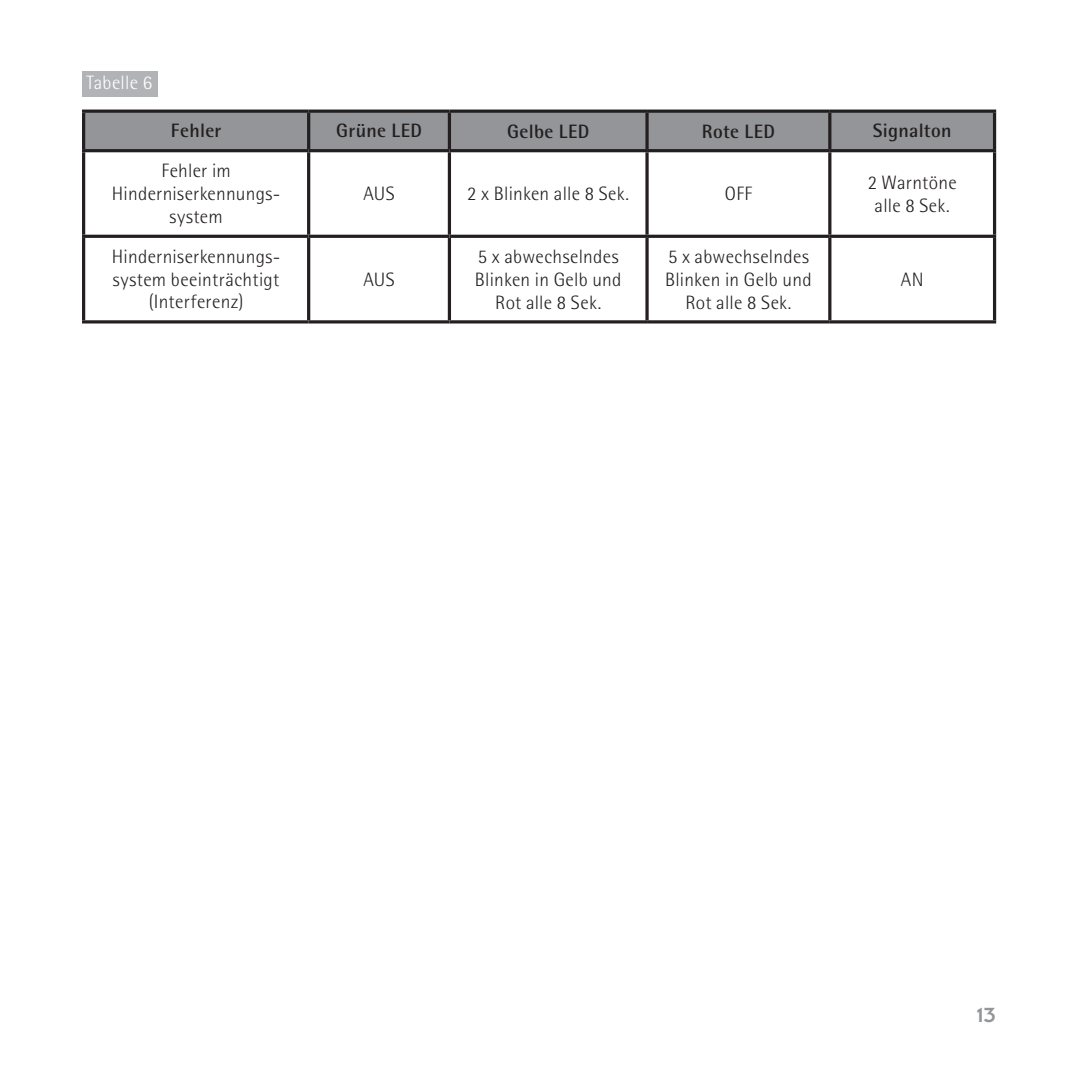
<style>
.page{position:relative;width:1078px;height:1077px;background:#fff}
.page>*{position:absolute;margin:0;border:0;box-sizing:border-box;transform-origin:0 0}
.t1{font:22.4px "Insignia LT Std";color:#939598}
.Bildnumerierung{font:300 19.25px/23.1px "Rotis Semi Sans Std";letter-spacing:.01em;color:#231f20;text-align:center}
.Bildnumerierung-2{font:700 19.25px "Rotis Semi Sans Std";letter-spacing:.02em;color:#231f20}
.Bildnumerierung-3{font:300 19.25px "Rotis Semi Sans Std";letter-spacing:.01em;color:#fff}
</style>
<div class="page">
<div style="left:82px;top:71px;width:75px;height:26px;background:#b2b3b7"></div>
<div style="left:85px;top:113px;width:908px;height:36px;background:#939598"></div>
<svg style="left:82px;top:109px;width:227px;height:4px"></svg>
<hr style="left:82px;top:113px;width:3px;height:36px;background:#231f20">
<svg style="left:309px;top:109px;width:140px;height:4px"></svg>
<hr style="left:307px;top:113px;width:3px;height:36px;background:#231f20">
<svg style="left:449px;top:109px;width:198px;height:4px"></svg>
<hr style="left:448px;top:113px;width:3px;height:36px;background:#231f20">
<svg style="left:647px;top:109px;width:183px;height:4px"></svg>
<svg style="left:645px;top:113px;width:4px;height:36px"></svg>
<svg style="left:830px;top:109px;width:166px;height:4px"></svg>
<hr style="left:828px;top:113px;width:3px;height:36px;background:#231f20">
<hr style="left:993px;top:113px;width:3px;height:36px;background:#231f20">
<hr style="left:82px;top:149px;width:227px;height:3px;background:#231f20">
<hr style="left:82px;top:152px;width:3px;height:83px;background:#231f20">
<hr style="left:309px;top:149px;width:140px;height:3px;background:#231f20">
<hr style="left:307px;top:152px;width:3px;height:83px;background:#231f20">
<hr style="left:449px;top:149px;width:198px;height:3px;background:#231f20">
<hr style="left:448px;top:152px;width:3px;height:83px;background:#231f20">
<hr style="left:647px;top:149px;width:183px;height:3px;background:#231f20">
<svg style="left:645px;top:152px;width:4px;height:83px"></svg>
<hr style="left:830px;top:149px;width:166px;height:3px;background:#231f20">
<hr style="left:828px;top:152px;width:3px;height:83px;background:#231f20">
<hr style="left:993px;top:152px;width:3px;height:83px;background:#231f20">
<hr style="left:82px;top:235px;width:227px;height:3px;background:#231f20">
<hr style="left:82px;top:238px;width:3px;height:82px;background:#231f20">
<hr style="left:309px;top:235px;width:140px;height:3px;background:#231f20">
<hr style="left:307px;top:238px;width:3px;height:82px;background:#231f20">
<hr style="left:449px;top:235px;width:198px;height:3px;background:#231f20">
<hr style="left:448px;top:238px;width:3px;height:82px;background:#231f20">
<hr style="left:647px;top:235px;width:183px;height:3px;background:#231f20">
<svg style="left:645px;top:238px;width:4px;height:82px"></svg>
<hr style="left:830px;top:235px;width:166px;height:3px;background:#231f20">
<hr style="left:828px;top:238px;width:3px;height:82px;background:#231f20">
<hr style="left:993px;top:238px;width:3px;height:82px;background:#231f20">
<hr style="left:82px;top:320px;width:227px;height:3px;background:#231f20">
<hr style="left:309px;top:320px;width:140px;height:3px;background:#231f20">
<hr style="left:449px;top:320px;width:198px;height:3px;background:#231f20">
<hr style="left:647px;top:320px;width:183px;height:3px;background:#231f20">
<hr style="left:830px;top:320px;width:166px;height:3px;background:#231f20">
<p class="Bildnumerierung-3" style="left:87px;top:72px;width:67px">Tabelle 6</p>
<p class="Bildnumerierung-2" style="left:171px;top:119px;width:52px">Fehler</p>
<p class="Bildnumerierung-2" style="left:336px;top:119px;width:87px">Grüne LED</p>
<p class="Bildnumerierung-2" style="left:507px;top:119px;width:84px">Gelbe LED</p>
<p class="Bildnumerierung-2" style="left:702px;top:119px;width:74px">Rote LED</p>
<p class="Bildnumerierung-2" style="left:873px;top:119px;width:80px">Signalton</p>
<p class="Bildnumerierung" style="left:112px;top:159px;width:170px">Fehler im<br>Hinderniserkennungs&shy;system</p>
<p class="Bildnumerierung" style="left:868px;top:170px;width:91px">2 Warntöne</p>
<p class="Bildnumerierung" style="left:874px;top:194px;width:77px">alle 8 Sek.</p>
<p class="Bildnumerierung" style="left:363px;top:182px;width:33px">AUS</p>
<p class="Bildnumerierung" style="left:467px;top:182px;width:163px">2 x Blinken alle 8 Sek.</p>
<p class="Bildnumerierung" style="left:725px;top:182px;width:29px">OFF</p>
<p class="Bildnumerierung" style="left:112px;top:245px;width:170px">Hinderniserkennungs-</p>
<p class="Bildnumerierung" style="left:113px;top:268px;width:168px">system beeinträchtigt</p>
<p class="Bildnumerierung" style="left:149px;top:290px;width:96px">(Interferenz)</p>
<p class="Bildnumerierung" style="left:363px;top:268px;width:33px">AUS</p>
<p class="Bildnumerierung" style="left:475px;top:244px;width:148px">5 x abwechselndes<br>Blinken in Gelb und<br>Rot alle 8 Sek.</p>
<p class="Bildnumerierung" style="left:665px;top:244px;width:148px">5 x abwechselndes<br>Blinken in Gelb und<br>Rot alle 8 Sek.</p>
<p class="Bildnumerierung" style="left:901px;top:268px;width:24px">AN</p>
<p class="t1" style="left:977px;top:1003px;width:21px">13</p>
</div>
